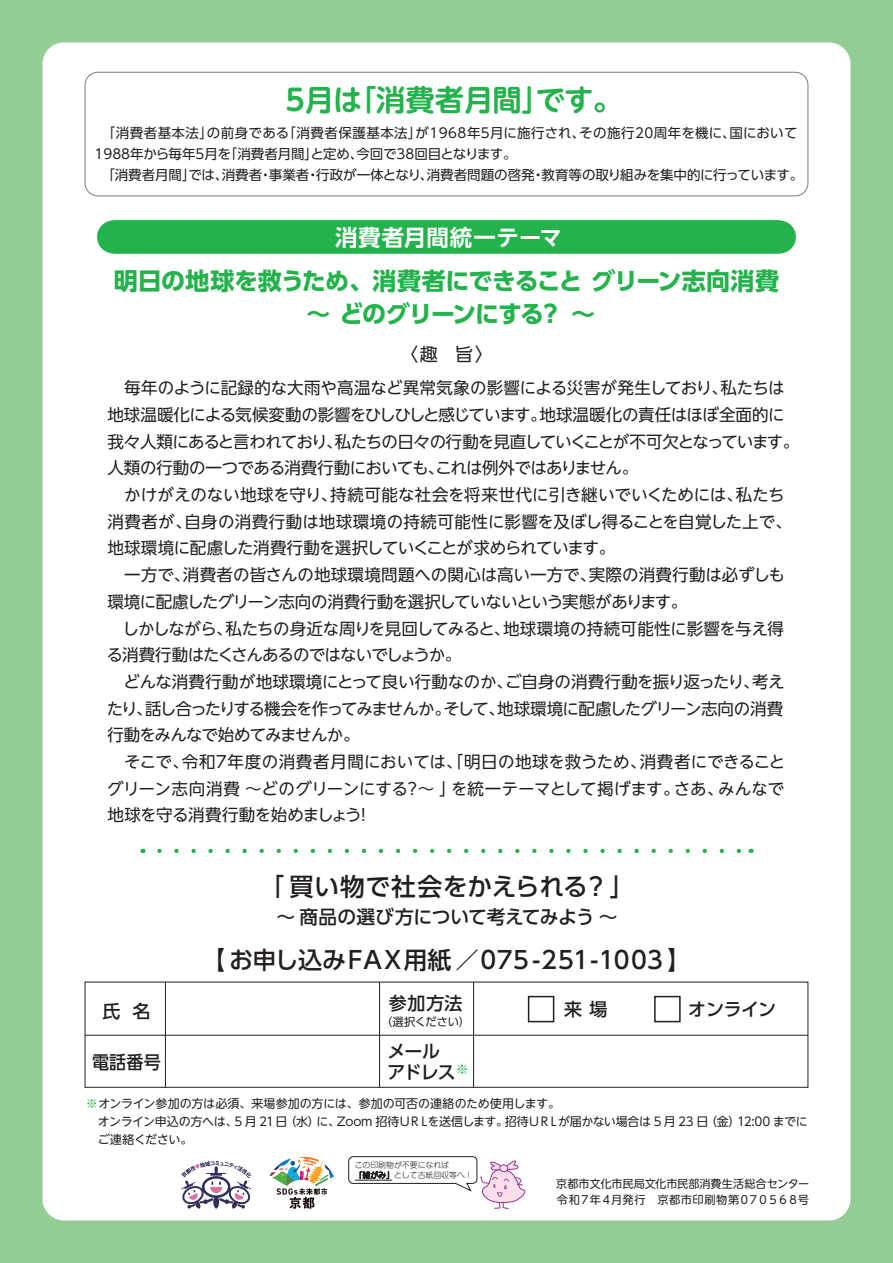
<style>
.page{position:relative;width:893px;height:1263px;background:#93cd94}
.page>*{position:absolute;margin:0;border:0;box-sizing:border-box;transform-origin:0 0}
.t1{font:700 29.4px "UD Shin M Go Pro De";color:#23b24b}
.t2{font:500 24.75px "UD Shin Go Pro";letter-spacing:.015em;color:#231f20}
.t3{font:700 24px/33px "UD Shin Go Pro";letter-spacing:-.04em;color:#23b24b;text-align:center}
.t4{font:500 24px "UD Shin Go Pro";letter-spacing:-.025em;color:#231f20}
.t5{font:700 22.5px "UD Shin Go NT Pr 6 N De";letter-spacing:.025em;color:#fff}
.t6{font:500 18.75px "UD Shin Go Pro";letter-spacing:-.015em;color:#231f20}
.t7{font:500 18px/21px "UD Shin Go Pro";letter-spacing:-.015em;color:#231f20}
.t8{font:500 18px "UD Shin Go Pro";letter-spacing:-.015em;color:#231f20;scale:.95 1}
.t9{font:18px "UD Shin Go NT Pr 6 N";color:#231f20}
.t10{font:16.5px/26.7px "UD Shin Go NT Pr 6 N";letter-spacing:-.02em;color:#231f20}
.t11{font:13.5px/21px "UD Shin Go Pro";color:#231f20}
.t12{font:12px/18px "UD Shin Go NT Pr 6 N";letter-spacing:-.025em;color:#231f20}
.t13{font:11.25px/15.3px "UD Shin M Go Pr 6 N";letter-spacing:-.01em;color:#231f20}
.t14{font:11.25px "UD Shin Go Pro";letter-spacing:-.025em;color:#231f20}
.t15{font:300 7.8px/10.6px "Shin M Go Pro";color:#231f20}
.s1{color:#23b24b}
</style>
<div class="page">
<div style="left:43px;top:43px;width:807px;height:1177px;background:#fff;border-radius:21px"></div>
<div style="left:97px;top:220px;width:699px;height:34px;background:#23b24b"></div>
<div style="left:85px;top:72px;width:723px;height:124px;border:1px solid #808285;border-radius:13px"></div>
<hr style="left:85px;top:1035px;width:723px;height:1px;background:#231f20">
<hr style="left:165px;top:982px;width:1px;height:105px;background:#231f20">
<hr style="left:473px;top:982px;width:1px;height:105px;background:#231f20">
<hr style="left:379px;top:982px;width:1px;height:105px;background:#231f20">
<div style="left:528px;top:996px;width:26px;height:26px;border:2px solid #231f20"></div>
<div style="left:654px;top:996px;width:27px;height:26px;border:2px solid #231f20"></div>
<svg style="left:159px;top:849px;width:582px;height:4px"></svg>
<svg style="left:181px;top:1161px;width:70px;height:47px"></svg>
<img style="left:269px;top:1156px;width:65px;height:53px">
<svg style="left:348px;top:1156px;width:178px;height:53px"></svg>
<hr style="left:355px;top:1180px;width:37px;height:1px;background:#231f20">
<h1 class="t1" style="left:286px;top:76px;width:338px">5月は「消費者月間」です。</h1>
<p class="t11" style="left:95px;top:122px;width:710px">　「消費者基本法」の前身である「消費者保護基本法」が1968年5月に施行され、その施行20周年を機に、国において<br>1988年から毎年5月を「消費者月間」と定め、今回で38回目となります。<br>　「消費者月間」では、消費者・事業者・行政が一体となり、消費者問題の啓発・教育等の取り組みを集中的に行っています。</p>
<h3 class="t5" style="left:335px;top:219px;width:228px">消費者月間統一テーマ</h3>
<h3 class="t3" style="left:114px;top:263px;width:667px">明日の地球を救うため、消費者にできること グリーン志向消費～ どのグリーンにする？ ～</h3>
<p class="t9" style="left:400px;top:340px;width:94px">〈趣 旨〉</p>
<p class="t10" style="left:107px;top:374px;width:694px">　毎年のように記録的な大雨や高温など異常気象の影響による災害が発生しており、私たちは地球温暖化による気候変動の影響をひしひしと感じています。地球温暖化の責任はほぼ全面的に我々人類にあると言われており、私たちの日々の行動を見直していくことが不可欠となっています。人類の行動の一つである消費行動においても、これは例外ではありません。<br>　かけがえのない地球を守り、持続可能な社会を将来世代に引き継いでいくためには、私たち消費者が、自身の消費行動は地球環境の持続可能性に影響を及ぼし得ることを自覚した上で、地球環境に配慮した消費行動を選択していくことが求められています。<br>　一方で、消費者の皆さんの地球環境問題への関心は高い一方で、実際の消費行動は必ずしも環境に配慮したグリーン志向の消費行動を選択していないという実態があります。<br>　しかしながら、私たちの身近な周りを見回してみると、地球環境の持続可能性に影響を与え得る消費行動はたくさんあるのではないでしょうか。<br>　どんな消費行動が地球環境にとって良い行動なのか、ご自身の消費行動を振り返ったり、考えたり、話し合ったりする機会を作ってみませんか。そして、地球環境に配慮したグリーン志向の消費行動をみんなで始めてみませんか。<br>　そこで、令和７年度の消費者月間においては、「明日の地球を救うため、消費者にできることグリーン志向消費 ～どのグリーンにする？～ 」を統一テーマとして掲げます。さあ、みんなで地球を守る消費行動を始めましょう！</p>
<h2 class="t2" style="left:260px;top:866px;width:376px">「買い物で社会をかえられる？」</h2>
<p class="t6" style="left:277px;top:901px;width:342px">～商品の選び方について考えてみよう～</p>
<h3 class="t4" style="left:202px;top:941px;width:491px">【お申し込みＦAＸ用紙／075-251-1003 】</h3>
<p class="t7" style="left:389px;top:992px;width:75px">参加方法</p>
<p class="t14" style="left:381px;top:1013px;width:90px">（選択ください）</p>
<p class="t7" style="left:564px;top:998px;width:45px">来 場</p>
<p class="t7" style="left:688px;top:998px;width:89px">オンライン</p>
<p class="t7" style="left:102px;top:1000px;width:49px">氏 名</p>
<p class="t8" style="left:92px;top:1047px;width:74px">電話番号</p>
<p class="t7" style="left:387px;top:1040px;width:83px">メール<br>アドレス<sup>※</sup></p>
<p class="t12" style="left:86px;top:1094px;width:723px"><span class="s1">※</span>オンライン参加の方は必須、来場参加の方には、参加の可否の連絡のため使用します。<br>　オンライン申込の方へは、5 月 21 日（水）に、Zoom 招待ＵＲＬを送信します。招待ＵＲＬが届かない場合は 5 月 23 日（金）12:00 までに　ご連絡ください。</p>
<p class="t15" style="left:355px;top:1158px;width:120px">この印刷物が不要になれば<br>「雑がみ」として古紙回収等へ！</p>
<p class="t13" style="left:556px;top:1176px;width:254px">京都市文化市民局文化市民部消費生活総合センター令和７年４月発行　京都市印刷物第０７０５６８号</p>
</div>
